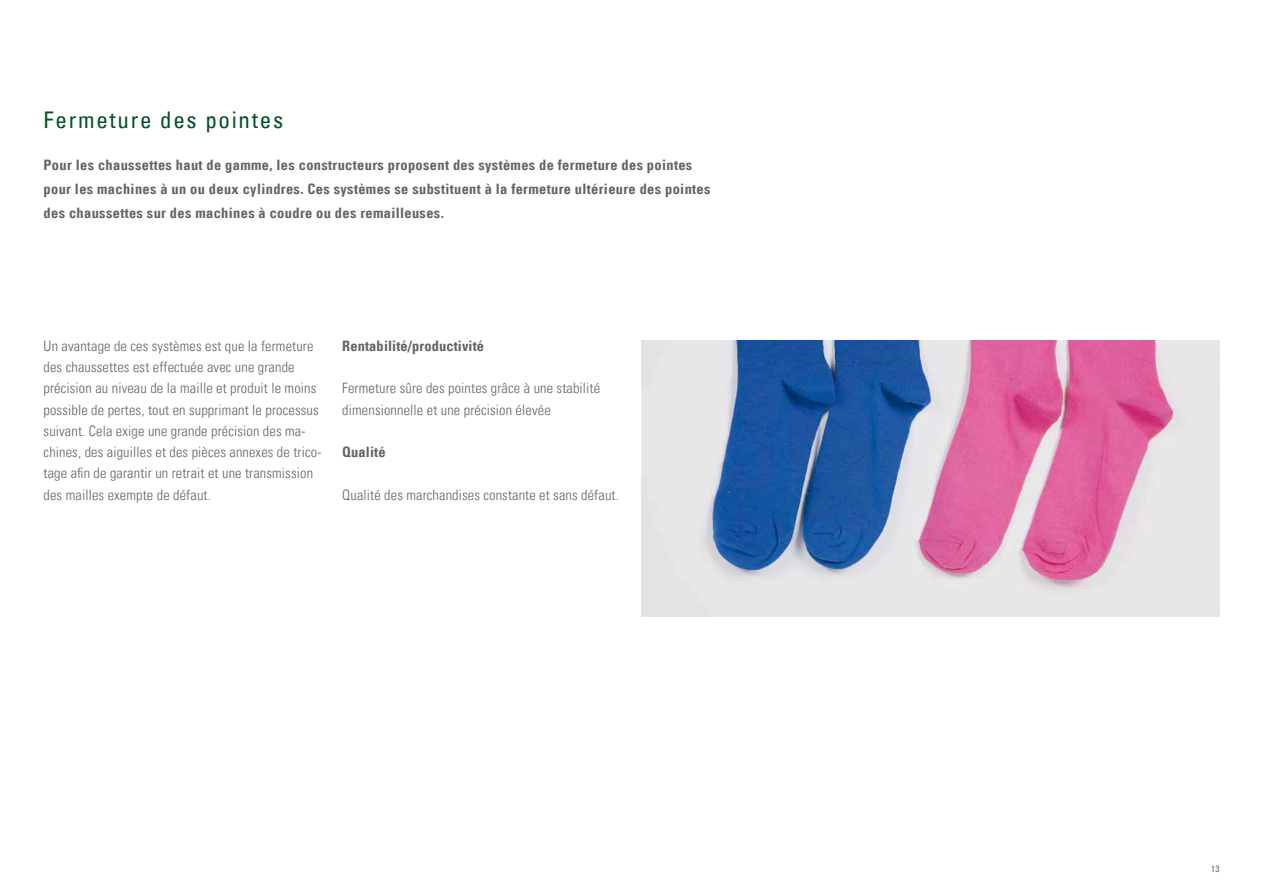
<style>
.page{position:relative;width:1263px;height:893px;background:#fff}
.page>*{position:absolute;margin:0;border:0;box-sizing:border-box;transform-origin:0 0}
.t1{font:condensed 22.95px "Univers Com 57";letter-spacing:.075em;color:#005326}
.t2{font:14.4px/21.3px "Univers Com 47 Light Cond";letter-spacing:.01em;color:#636466}
.t3{font:14.4px/23.9px "Univers Com 67 Bold Cond";letter-spacing:.025em;color:#636466}
.t4{font:condensed 9px "Univers Com 57";color:#636466}
</style>
<div class="page">
<img style="left:641px;top:340px;width:578px;height:277px">
<h1 class="t1" style="left:44px;top:105px;width:241px">Fermeture des pointes</h1>
<p class="t3" style="left:44px;top:153px;width:668px">Pour les chaussettes haut de gamme, les constructeurs proposent des systèmes de fermeture des pointes pour les machines à un ou deux cylindres. Ces systèmes se substituent à la fermeture ultérieure des pointes des chaussettes sur des machines à coudre ou des remailleuses.</p>
<p class="t2" style="left:44px;top:335px;width:279px">Un avantage de ces systèmes est que la fermeture des chaussettes est effectuée avec une grande précision au niveau de la maille et produit le moins possible de pertes, tout en supprimant le processus suivant. Cela exige une grande précision des ma&shy;chines, des aiguilles et des pièces annexes de trico&shy;tage afin de garantir un retrait et une transmission des mailles exempte de défaut.</p>
<p class="t3" style="left:342px;top:334px;width:143px">Rentabilité/productivité</p>
<p class="t2" style="left:342px;top:378px;width:259px">Fermeture sûre des pointes grâce à une stabilité dimensionnelle et une précision élevée</p>
<p class="t3" style="left:342px;top:440px;width:45px">Qualité</p>
<p class="t2" style="left:342px;top:484px;width:278px">Qualité des marchandises constante et sans défaut.</p>
<p class="t4" style="left:1211px;top:863px;width:10px">13</p>
</div>
